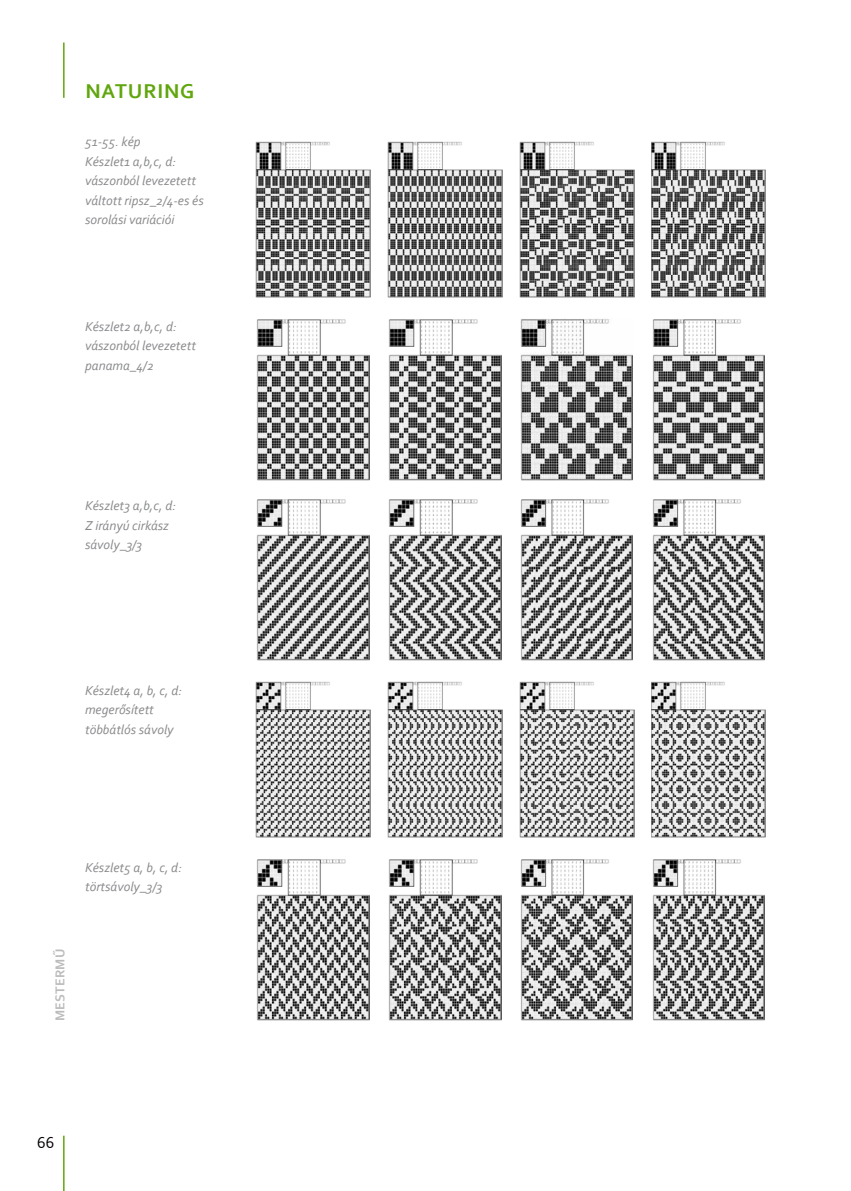
<style>
.page{position:relative;width:851px;height:1191px;background:#fff}
.page>*{position:absolute;margin:0;border:0;box-sizing:border-box;transform-origin:0 0}
.t1{font:700 21px "Corbel";letter-spacing:.04em;color:#61a60e}
.t2{font:16.5px "Corbel";color:#000}
.t3{font:italic 13.5px/19.5px "Corbel";color:#898a8d}
.t4{font:700 13.5px "Corbel";letter-spacing:.01em;color:#bbb}
</style>
<div class="page">
<hr style="left:63px;top:43px;width:2px;height:55px;background:#61a60e">
<hr style="left:63px;top:1135px;width:2px;height:56px;background:#61a60e">
<img style="left:651px;top:141px;width:114px;height:156px">
<img style="left:519px;top:141px;width:115px;height:156px">
<img style="left:387px;top:141px;width:115px;height:156px">
<img style="left:255px;top:141px;width:115px;height:156px">
<img style="left:653px;top:319px;width:111px;height:161px">
<img style="left:520px;top:318px;width:113px;height:162px">
<img style="left:389px;top:319px;width:112px;height:161px">
<img style="left:257px;top:319px;width:112px;height:161px">
<img style="left:653px;top:499px;width:111px;height:161px">
<img style="left:521px;top:499px;width:112px;height:161px">
<img style="left:389px;top:499px;width:112px;height:161px">
<img style="left:257px;top:499px;width:112px;height:161px">
<img style="left:651px;top:681px;width:114px;height:157px">
<img style="left:519px;top:681px;width:115px;height:157px">
<img style="left:387px;top:681px;width:115px;height:157px">
<img style="left:255px;top:681px;width:115px;height:157px">
<img style="left:653px;top:859px;width:111px;height:161px">
<img style="left:521px;top:859px;width:112px;height:161px">
<img style="left:389px;top:859px;width:112px;height:161px">
<img style="left:257px;top:859px;width:112px;height:161px">
<h1 class="t1" style="left:85px;top:78px;width:110px">NATURING</h1>
<p class="t3" style="left:85px;top:132px;width:120px">51-55. kép<br>Készlet1 a,b,c, d: vászonból levezetett váltott ripsz_2/4-es és sorolási variációi</p>
<p class="t3" style="left:85px;top:316px;width:112px">Készlet2 a,b,c, d: vászonból levezetett panama_4/2</p>
<p class="t3" style="left:85px;top:496px;width:92px">Készlet3 a,b,c, d:<br>Z irányú cirkász sávoly_3/3</p>
<p class="t3" style="left:85px;top:680px;width:99px">Készlet4 a, b, c, d: megerősített többátlós sávoly</p>
<p class="t3" style="left:85px;top:857px;width:98px">Készlet5 a, b, c, d: törtsávoly_3/3</p>
<p class="t4" style="left:52px;top:1020px;width:73px;rotate:-90deg">MESTERMŰ</p>
<p class="t2" style="left:37px;top:1132px;width:19px">66</p>
</div>
